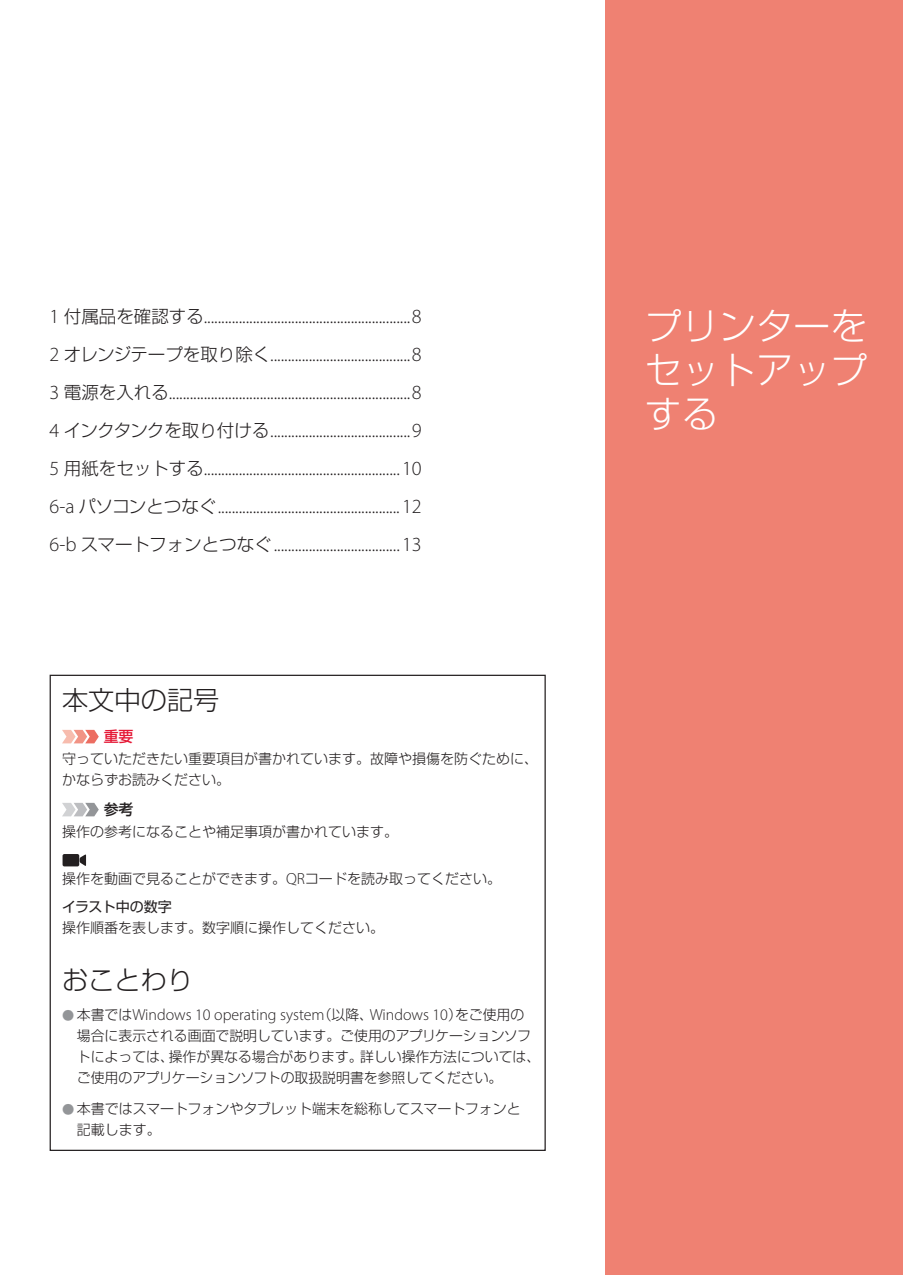
<style>
.page{position:relative;width:903px;height:1275px;background:#fff}
.page>*{position:absolute;margin:0;border:0;box-sizing:border-box;transform-origin:0 0}
.t1{font:300 36.75px/44.1px "Shin Go Pro";letter-spacing:.01em;color:#fff;text-align:justify}
.t2{font:300 26.25px "Shin Go Pro";color:#231f20}
.t3{font:300 20.12px/38px "Myriad Pro";color:#231f20;text-align:justify}
.t4{font:300 16.1px "Myriad Pro";color:#231f20}
.t5{font:500 14.88px "Shin Go Pro";color:#e51836}
.t6{font:500 14.88px "Shin Go Pro";color:#231f20}
.t7{font:300 14px/21px "Shin Go Pro";color:#231f20}
.s1{font-family:"Shin Go Pro";font-size:17.5px}
.s2{font-family:"Myriad Pro";font-size:16.1px}
.s3{font-weight:400}
.s4{font-family:"Shin Go Pro";font-weight:400;font-size:12.25px;color:#939598}
.s5{font-family:"Shin Go Pro";font-size:14px}
.s6{font-weight:400;font-size:12.25px;color:#939598}
</style>
<div class="page">
<div style="left:605px;top:0;width:298px;height:1275px;background:#ef8172"></div>
<svg style="left:62px;top:730px;width:37px;height:13px"></svg>
<svg style="left:62px;top:803px;width:37px;height:13px"></svg>
<div style="left:62px;top:853px;width:18px;height:14px;border:1px solid #fff;border-radius:2px"></div>
<div style="left:63px;top:854px;width:16px;height:12px;background:#231f20;border-radius:2px"></div>
<svg style="left:79px;top:854px;width:8px;height:12px"></svg>
<p class="t3" style="left:50px;top:297px;width:374px">1 <span class="s1">付属品を確認する</span>...........................................................8<br>2 <span class="s1">オレンジテープを取り除く</span>........................................8<br>3 <span class="s1">電源を入れる</span>.....................................................................8<br>4 <span class="s1">インクタンクを取り付ける</span> ........................................9<br>5 <span class="s1">用紙をセットする</span>........................................................ 10<br>6-a <span class="s1">パソコンとつなぐ</span> ....................................................12<br>6-b <span class="s1">スマートフォンとつなぐ</span> ....................................13</p>
<h2 class="t2" style="left:62px;top:679px;width:159px">本文中の記号</h2>
<p class="t5" style="left:104px;top:724px;width:31px">重要</p>
<p class="t7" style="left:62px;top:747px;width:478px">守っていただきたい重要項目が書かれています。故障や損傷を防ぐために、かならずお読みください。</p>
<p class="t6" style="left:104px;top:797px;width:31px">参考</p>
<p class="t7" style="left:62px;top:820px;width:338px">操作の参考になることや補足事項が書かれています。</p>
<p class="t7" style="left:62px;top:863px;width:440px;line-height:28.3px">操作を動画で見ることができます。<span class="s2">QR</span>コードを読み取ってください。<span class="s3">イラスト中の数字</span></p>
<p class="t7" style="left:62px;top:916px;width:323px">操作順番を表します。数字順に操作してください。</p>
<h2 class="t2" style="left:62px;top:958px;width:133px">おことわり</h2>
<p class="t4" style="left:62px;top:1005px;width:464px"><span class="s4">●</span> <span class="s5">本書では</span>Windows 10 operating system<span class="s5">（以降、</span>Windows 10<span class="s5">）をご使用の</span></p>
<p class="t7" style="left:77px;top:1024px;width:465px">場合に表示される画面で説明しています。ご使用のアプリケーションソフトによっては、操作が異なる場合があります。詳しい操作方法については、ご使用のアプリケーションソフトの取扱説明書を参照してください。</p>
<p class="t7" style="left:77px;top:1097px;width:445px;text-indent:-15px"><span class="s6">●</span> 本書ではスマートフォンやタブレット端末を総称してスマートフォンと記載します。</p>
<h1 class="t1" style="left:645px;top:299px;width:224px">プリンターをセットアップする</h1>
</div>
